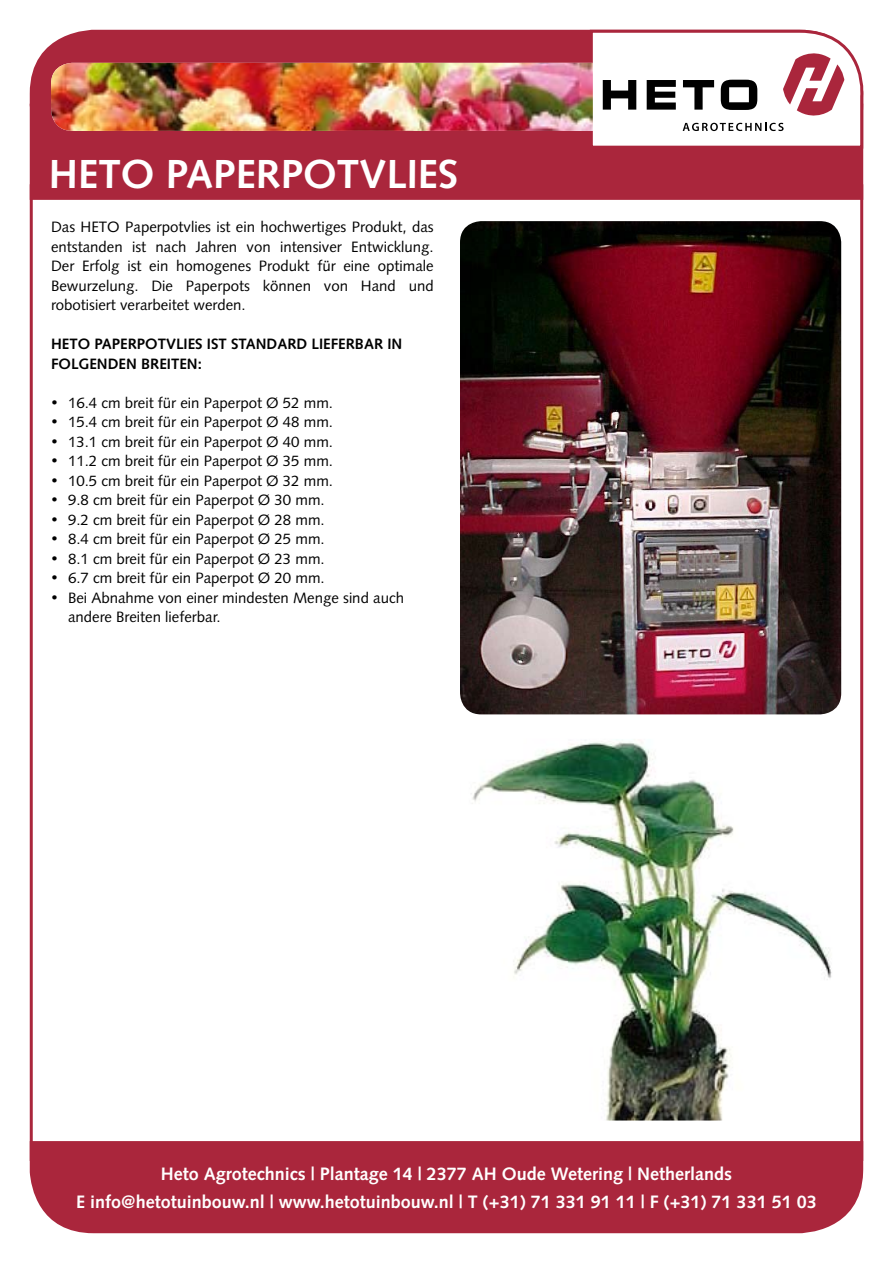
<style>
.page{position:relative;width:893px;height:1263px;background:#fff}
.page>*{position:absolute;margin:0;border:0;box-sizing:border-box;transform-origin:0 0}
.t1{font:700 40.5px "Syntax";color:#fff}
.t2{font:700 18px/28.5px "Syntax";color:#fff;text-align:center}
.t3{font:15px/19.5px "Syntax";color:#000;text-align:justify}
.t4{font:700 15px "Syntax";color:#000}
</style>
<div class="page">
<div style="left:30px;top:104px;width:833px;height:96px;background:#aa263c;border:3px solid #aa263c"></div>
<div style="left:29px;top:1139px;width:835px;height:95px;background:#aa263c"></div>
<svg style="left:51px;top:29px;width:813px;height:121px"></svg>
<img style="left:51px;top:63px;width:542px;height:68px">
<img style="left:460px;top:221px;width:381px;height:493px">
<img style="left:471px;top:742px;width:361px;height:378px">
<h1 class="t1" style="left:49px;top:151px;width:408px">HETO PAPERPOTVLI ES</h1>
<p class="t3" style="left:51px;top:217px;width:384px">Das HETO Paperpotvlies ist ein hochwertiges Produkt, das entstanden ist nach Jahren von intensiver Entwicklung.<br>Der Erfolg ist ein homogenes Produkt für eine optimale Bewurzelung. Die Paperpots können von Hand und robotisiert verarbeitet werden.</p>
<p class="t4" style="left:51px;top:336px;width:97px">HETO Pape rpotv</p>
<p class="t4" style="left:176px;top:336px;width:74px">lies ist standa</p>
<p class="t4" style="left:287px;top:336px;width:114px">rd liefe rbar in</p>
<p class="t4" style="left:51px;top:355px;width:38px">folgenden</p>
<p class="t4" style="left:141px;top:355px;width:62px">Breiten:</p>
<p class="t3" style="left:51px;top:393px;width:283px">• 16.4 cm breit für ein Paperpot Ø 52 mm.</p>
<p class="t3" style="left:51px;top:412px;width:283px">• 15.4 cm breit für ein Paperpot Ø 48 mm.</p>
<p class="t3" style="left:51px;top:432px;width:283px">• 13.1 cm breit für ein Paperpot Ø 40 mm.</p>
<p class="t3" style="left:51px;top:451px;width:283px">• 11.2 cm breit für ein Paperpot Ø 35 mm.</p>
<p class="t3" style="left:51px;top:471px;width:283px">• 10.5 cm breit für ein Paperpot Ø 32 mm.</p>
<p class="t3" style="left:51px;top:490px;width:275px">• 9.8 cm breit für ein Paperpot Ø 30 mm.</p>
<p class="t3" style="left:51px;top:510px;width:275px">• 9.2 cm breit für ein Paperpot Ø 28 mm.</p>
<p class="t3" style="left:51px;top:529px;width:275px">• 8.4 cm breit für ein Paperpot Ø 25 mm.</p>
<p class="t3" style="left:51px;top:549px;width:275px">• 8.1 cm breit für ein Paperpot Ø 23 mm.</p>
<p class="t3" style="left:51px;top:568px;width:275px">• 6.7 cm breit für ein Paperpot Ø 20 mm.</p>
<p class="t3" style="left:68px;top:588px;width:337px;text-indent:-17px">• Bei Abnahme von einer mindesten Menge sind auch andere Breiten lieferbar.</p>
<p class="t2" style="left:76px;top:1159px;width:742px">Heto Agrotechnics | Plantage 14 | 2377 AH Oude Wetering | Netherlands<br>E info@hetotuinbouw.nl | www.hetotuinbouw.nl | T (+31) 71 331 91 11 | F (+31) 71 331 51 03</p>
</div>
